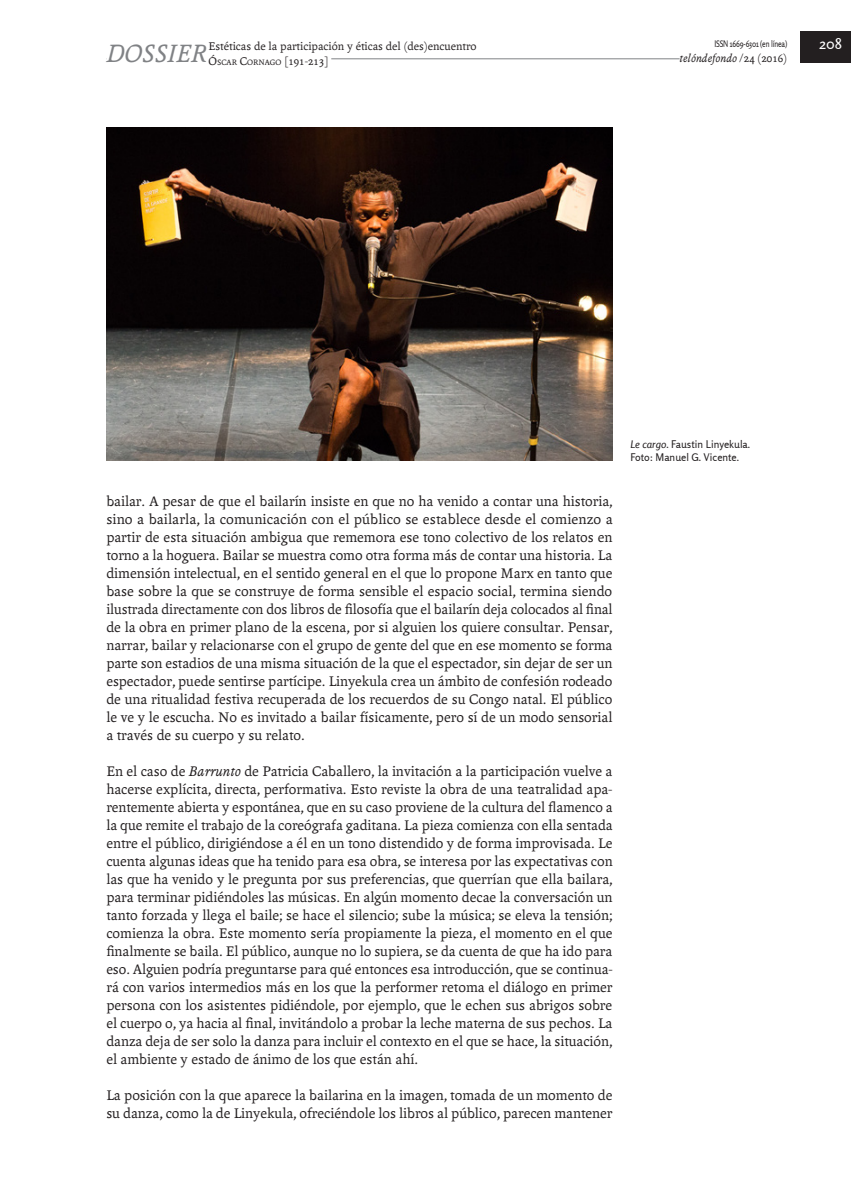
<style>
.page{position:relative;width:851px;height:1191px;background:#fff}
.page>*{position:absolute;margin:0;border:0;box-sizing:border-box;transform-origin:0 0}
.t1{font:italic 27px "Andralis ND Os F";color:#808285}
.Art____Texto_princip{font:15px/18px "Andralis ND Os F";color:#231f20;text-align:justify}
.t2{font:15px "Rosario";color:#fff}
.t3{font:12px "Andralis ND Os F";color:#231f20}
.t4{font:italic 12px "Andralis ND Os F";color:#231f20}
.Nota_al_pie_o_Img{font:10.5px/12.6px "Rosario";color:#231f20}
.t5{font:9px "Rosario";letter-spacing:-.02em;color:#231f20;scale:.8 1}
.t6{font:8.4px "Andralis ND Os F";color:#231f20}
.s1{font-size:12px}
.s2{font-style:normal}
.s3{font-style:italic}
</style>
<div class="page">
<hr style="left:106px;top:58px;width:598px;height:1px;background:#808285">
<div style="left:679px;top:51px;width:108px;height:15px;background:#fff"></div>
<div style="left:800px;top:32px;width:50px;height:31px;background:#231f20"></div>
<div style="left:106px;top:42px;width:105px;height:24px;background:#fff"></div>
<div style="left:208px;top:54px;width:123px;height:15px;background:#fff"></div>
<img style="left:106px;top:128px;width:506px;height:332px">
<h1 class="t1" style="left:106px;top:39px;width:102px">DOSSIER</h1>
<p class="t3" style="left:208px;top:40px;width:269px">Estéticas de la participación y éticas del (des)encuentro</p>
<p class="t6" style="left:208px;top:57px;width:121px"><span class="s1">Ó</span>SCAR <span class="s1">C</span>ORNAGO <span class="s1">[191-213]</span></p>
<p class="t5" style="left:714px;top:39px;width:93px">ISSN 1669-6301 (en línea)</p>
<p class="t4" style="left:679px;top:52px;width:109px">telóndefondo <span class="s2">/24 (2016)</span></p>
<p class="t2" style="left:819px;top:35px;width:25px">208</p>
<p class="Art____Texto_princip" style="left:106px;top:492px;width:508px">bailar. A pesar de que el bailarín insiste en que no ha venido a contar una historia, sino a bailarla, la comunicación con el público se establece desde el comienzo a partir de esta situación ambigua que rememora ese tono colectivo de los relatos en torno a la hoguera. Bailar se muestra como otra forma más de contar una historia. La dimensión intelectual, en el sentido general en el que lo propone Marx en tanto que base sobre la que se construye de forma sensible el espacio social, termina siendo ilustrada directamente con dos libros de filosofía que el bailarín deja colocados al final de la obra en primer plano de la escena, por si alguien los quiere consultar. Pensar, narrar, bailar y relacionarse con el grupo de gente del que en ese momento se forma parte son estadios de una misma situación de la que el espectador, sin dejar de ser un espectador, puede sentirse partícipe. Linyekula crea un ámbito de confesión rodeado de una ritualidad festiva recuperada de los recuerdos de su Congo natal. El público le ve y le escucha. No es invitado a bailar físicamente, pero sí de un modo sensorial a través de su cuerpo y su relato.</p>
<p class="Art____Texto_princip" style="left:106px;top:762px;width:508px">En el caso de <span class="s3">Barrunto</span> de Patricia Caballero, la invitación a la participación vuelve a hacerse explícita, directa, performativa. Esto reviste la obra de una teatralidad apa&shy;rentemente abierta y espontánea, que en su caso proviene de la cultura del flamenco a la que remite el trabajo de la coreógrafa gaditana. La pieza comienza con ella sentada entre el público, dirigiéndose a él en un tono distendido y de forma improvisada. Le cuenta algunas ideas que ha tenido para esa obra, se interesa por las expectativas con las que ha venido y le pregunta por sus preferencias, que querrían que ella bailara, para terminar pidiéndoles las músicas. En algún momento decae la conversación un tanto forzada y llega el baile; se hace el silencio; sube la música; se eleva la tensión; comienza la obra. Este momento sería propiamente la pieza, el momento en el que finalmente se baila. El público, aunque no lo supiera, se da cuenta de que ha ido para eso. Alguien podría preguntarse para qué entonces esa introducción, que se continua&shy;rá con varios intermedios más en los que la performer retoma el diálogo en primer persona con los asistentes pidiéndole, por ejemplo, que le echen sus abrigos sobre el cuerpo o, ya hacia al final, invitándolo a probar la leche materna de sus pechos. La danza deja de ser solo la danza para incluir el contexto en el que se hace, la situación, el ambiente y estado de ánimo de los que están ahí.</p>
<p class="Art____Texto_princip" style="left:106px;top:1086px;width:507px">La posición con la que aparece la bailarina en la imagen, tomada de un momento de su danza, como la de Linyekula, ofreciéndole los libros al público, parecen mantener</p>
<p class="Nota_al_pie_o_Img" style="left:630px;top:438px;width:121px"><span class="s3">Le cargo</span>. Faustin Linyekula.<br>Foto: Manuel G. Vicente.</p>
</div>
